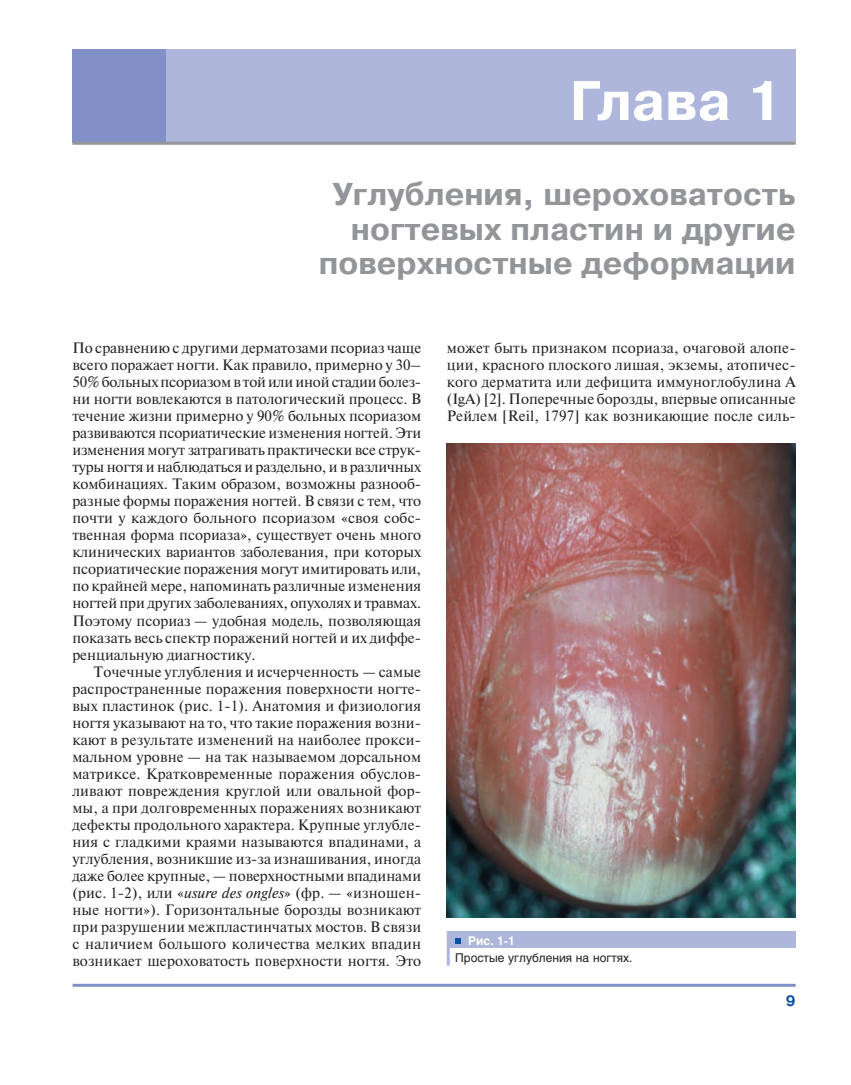
<style>
.page{position:relative;width:851px;height:1085px;background:#fff}
.page>*{position:absolute;margin:0;border:0;box-sizing:border-box;transform-origin:0 0}
.t1{font:700 55.5px "Pragmatica C";letter-spacing:-.01em;color:#fff}
.t2{font:700 31.5px/34.5px "Pragmatica C";color:#939598;text-align:right}
.t3{font:15px/17px "Newton C";color:#231f20;text-align:justify}
.t4{font:700 15px "Pragmatica C";color:#094fa3}
.t5{font:12px/17.4px "Helios";color:#231f20}
.s1{font-style:italic}
.s2{font-weight:700;color:#fff}
</style>
<div class="page">
<hr style="left:72px;top:983px;width:723px;height:3px;background:#8390c8">
<div style="left:446px;top:931px;width:349px;height:16px;background:#aeb6db"></div>
<div style="left:72px;top:50px;width:94px;height:93px;background:#8390c8"></div>
<div style="left:166px;top:50px;width:629px;height:93px;background:#aeb6db"></div>
<img style="left:446px;top:443px;width:349px;height:474px">
<svg style="left:455px;top:938px;width:5px;height:5px"></svg>
<hr style="left:446px;top:931px;width:3px;height:34px;background:#aeb6db">
<hr style="left:72px;top:142px;width:723px;height:3px;background:#939598">
<p class="t1" style="left:569px;top:80px;width:215px">Глава 1</p>
<p class="t2" style="left:319px;top:179px;width:478px">Углубления, шероховатость ногтевых пластин и другие поверхностные деформации</p>
<p class="t3" style="left:72px;top:341px;width:350px">По сравнению с другими дерматозами псориаз чаще</p>
<p class="t3" style="left:72px;top:358px;width:350px">всего поражает ногти. Как правило, примерно у 30–</p>
<p class="t3" style="left:72px;top:375px;width:350px">50% больных псориазом в той или иной стадии болез-</p>
<p class="t3" style="left:72px;top:392px;width:350px">ни ногти вовлекаются в патологический процесс. В</p>
<p class="t3" style="left:72px;top:409px;width:350px">течение жизни примерно у 90% больных псориазом</p>
<p class="t3" style="left:72px;top:426px;width:350px">развиваются псориатические изменения ногтей. Эти</p>
<p class="t3" style="left:72px;top:443px;width:350px">изменения могут затрагивать практически все струк-</p>
<p class="t3" style="left:72px;top:460px;width:350px">туры ногтя и наблюдаться и раздельно, и в различных</p>
<p class="t3" style="left:72px;top:477px;width:350px">комбинациях. Таким образом, возможны разнооб-</p>
<p class="t3" style="left:72px;top:494px;width:350px">разные формы поражения ногтей. В связи с тем, что</p>
<p class="t3" style="left:72px;top:511px;width:350px">почти у каждого больного псориазом «своя собс-</p>
<p class="t3" style="left:72px;top:528px;width:350px">твенная форма псориаза», существует очень много</p>
<p class="t3" style="left:72px;top:545px;width:350px">клинических вариантов заболевания, при которых</p>
<p class="t3" style="left:72px;top:562px;width:350px">псориатические поражения могут имитировать или,</p>
<p class="t3" style="left:72px;top:579px;width:350px">по крайней мере, напоминать различные изменения</p>
<p class="t3" style="left:72px;top:596px;width:350px">ногтей при других заболеваниях, опухолях и травмах.</p>
<p class="t3" style="left:72px;top:613px;width:350px">Поэтому псориаз — удобная модель, позволяющая</p>
<p class="t3" style="left:72px;top:630px;width:350px">показать весь спектр поражений ногтей и их диффе-</p>
<p class="t3" style="left:72px;top:647px;width:185px">ренциальную диагностику.</p>
<p class="t3" style="left:94px;top:664px;width:329px">Точечные углубления и исчерченность — самые</p>
<p class="t3" style="left:72px;top:681px;width:350px">распространенные поражения поверхности ногте-</p>
<p class="t3" style="left:72px;top:698px;width:350px">вых пластинок (рис. 1-1). Анатомия и физиология</p>
<p class="t3" style="left:72px;top:715px;width:350px">ногтя указывают на то, что такие поражения возни-</p>
<p class="t3" style="left:72px;top:732px;width:350px">кают в результате изменений на наиболее прокси-</p>
<p class="t3" style="left:72px;top:749px;width:350px">мальном уровне — на так называемом дорсальном</p>
<p class="t3" style="left:72px;top:766px;width:350px">матриксе. Кратковременные поражения обуслов-</p>
<p class="t3" style="left:72px;top:783px;width:350px">ливают повреждения круглой или овальной фор-</p>
<p class="t3" style="left:72px;top:800px;width:350px">мы, а при долговременных поражениях возникают</p>
<p class="t3" style="left:72px;top:817px;width:350px">дефекты продольного характера. Крупные углубле-</p>
<p class="t3" style="left:72px;top:834px;width:350px">ния с гладкими краями называются впадинами, а</p>
<p class="t3" style="left:72px;top:851px;width:350px">углубления, возникшие из-за изнашивания, иногда</p>
<p class="t3" style="left:72px;top:868px;width:350px">даже более крупные, — поверхностными впадинами</p>
<p class="t3" style="left:72px;top:885px;width:350px">(рис. 1-2), или «<span class="s1">usure des ongles</span>» (фр. — «изношен-</p>
<p class="t3" style="left:72px;top:902px;width:350px">ные ногти»). Горизонтальные борозды возникают</p>
<p class="t3" style="left:72px;top:919px;width:350px">при разрушении межпластинчатых мостов. В связи</p>
<p class="t3" style="left:72px;top:936px;width:350px">с наличием большого количества мелких впадин</p>
<p class="t3" style="left:72px;top:953px;width:350px">возникает шероховатость поверхности ногтя. Это</p>
<p class="t3" style="left:446px;top:341px;width:350px">может быть признаком псориаза, очаговой алопе&shy;ции, красного плоского лишая, экземы, атопичес&shy;кого дерматита или дефицита иммуноглобулина А (IgA) [2]. Поперечные борозды, впервые описанные Рейлем [Reil, 1797] как возникающие после силь-</p>
<p class="t5" style="left:455px;top:932px;width:179px;text-indent:13px"><span class="s2">Рис. 1-1<br></span>Простые углубления на ногтях.</p>
<p class="t4" style="left:785px;top:994px;width:11px">9</p>
</div>
